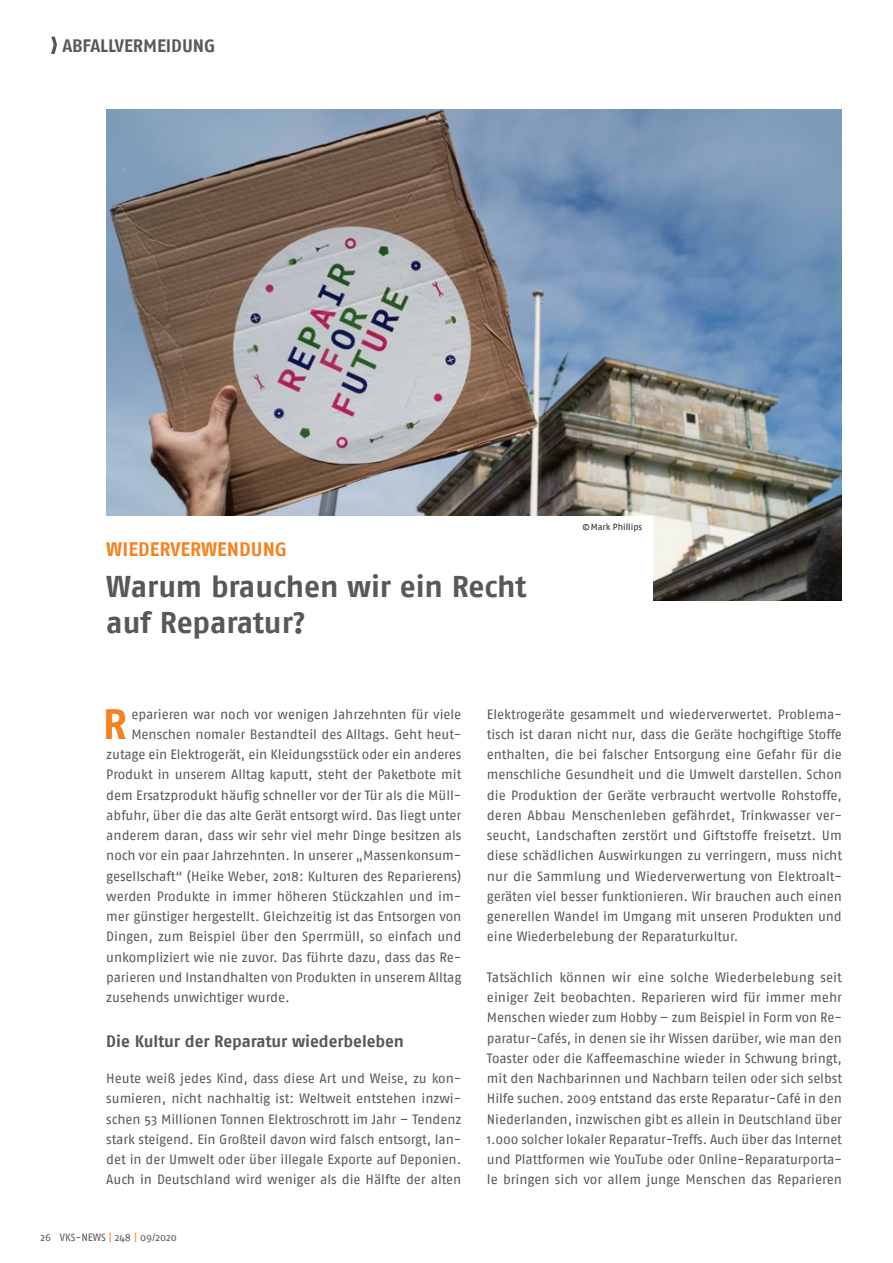
<style>
.page{position:relative;width:893px;height:1263px;background:#fff}
.page>*{position:absolute;margin:0;border:0;box-sizing:border-box;transform-origin:0 0}
.t1{font:42.45px "Fago No Bold Lf";color:#f58220}
.t2{font:30px/36px "Fago No Bold Lf";letter-spacing:-.01em;color:#57585a}
.t3{font:19.5px "Fago No Bold Lf";color:#f58220}
.t4{font:700 18px "Fago No";letter-spacing:-.005em;color:#57585a}
.t5{font:16.5px "Fago No Bold Lf";letter-spacing:-.005em;color:#57585a}
.t6{font:13.5px/20.2px "Fago No";letter-spacing:-.01em;color:#57585a;text-align:justify}
.t7{font:10.5px "Fago No";letter-spacing:-.005em;color:#57585a}
.t8{font:9px "Fago No";color:#231f20}
.s1{color:#f58220}
</style>
<div class="page">
<img style="left:106px;top:110px;width:736px;height:490px">
<div style="left:96px;top:516px;width:557px;height:133px;background:#fff"></div>
<svg style="left:51px;top:37px;width:6px;height:17px"></svg>
<h3 class="t4" style="left:62px;top:38px;width:155px">ABFALLVERMEIDUNG</h3>
<h3 class="t3" style="left:106px;top:538px;width:182px">WIEDERVERWENDUNG</h3>
<h2 class="t2" style="left:106px;top:568px;width:422px">Warum brauchen wir ein Recht auf Reparatur?</h2>
<p class="t8" style="left:583px;top:522px;width:61px">© Mark Phillips</p>
<h1 class="t1" style="left:103px;top:699px;width:26px">R</h1>
<p class="t6" style="left:131px;top:704px;width:332px">eparieren war noch vor wenigen Jahrzehnten für viele</p>
<p class="t6" style="left:131px;top:724px;width:332px">Menschen nomaler Bestandteil des Alltags. Geht heut-</p>
<p class="t6" style="left:106px;top:745px;width:357px">zutage ein Elektrogerät, ein Kleidungsstück oder ein anderes</p>
<p class="t6" style="left:106px;top:765px;width:357px">Produkt in unserem Alltag kaputt, steht der Paketbote mit</p>
<p class="t6" style="left:106px;top:784px;width:357px">dem Ersatzprodukt häufig schneller vor der Tür als die Müll-</p>
<p class="t6" style="left:106px;top:805px;width:357px">abfuhr, über die das alte Gerät entsorgt wird. Das liegt unter</p>
<p class="t6" style="left:106px;top:826px;width:357px">anderem daran, dass wir sehr viel mehr Dinge besitzen als</p>
<p class="t6" style="left:106px;top:845px;width:357px">noch vor ein paar Jahrzehnten. In unserer „Massenkonsum-</p>
<p class="t6" style="left:106px;top:865px;width:357px">gesellschaft“ (Heike Weber, 2018: Kulturen des Reparierens)</p>
<p class="t6" style="left:106px;top:886px;width:357px">werden Produkte in immer höheren Stückzahlen und im-</p>
<p class="t6" style="left:106px;top:907px;width:357px">mer günstiger hergestellt. Gleichzeitig ist das Entsorgen von</p>
<p class="t6" style="left:106px;top:927px;width:357px">Dingen, zum Beispiel über den Sperrmüll, so einfach und</p>
<p class="t6" style="left:106px;top:947px;width:357px">unkompliziert wie nie zuvor. Das führte dazu, dass das Re-</p>
<p class="t6" style="left:106px;top:967px;width:357px">parieren und Instandhalten von Produkten in unserem Alltag</p>
<p class="t6" style="left:106px;top:988px;width:185px">zusehends unwichtiger wurde.</p>
<p class="t5" style="left:106px;top:1031px;width:299px">Die Kultur der Reparatur wiederbeleben</p>
<p class="t6" style="left:106px;top:1068px;width:357px">Heute weiß jedes Kind, dass diese Art und Weise, zu kon&shy;sumieren, nicht nachhaltig ist: Weltweit entstehen inzwi&shy;schen 53 Millionen Tonnen Elektroschrott im Jahr – Tendenz stark steigend. Ein Großteil davon wird falsch entsorgt, lan&shy;det in der Umwelt oder über illegale Exporte auf Deponien.<br>Auch in Deutschland wird weniger als die Hälfte der alten</p>
<p class="t7" style="left:40px;top:1232px;width:138px">26 VKS-NEWS <span class="s1">|</span> 248 <span class="s1">|</span> 09/2020</p>
<p class="t6" style="left:487px;top:704px;width:357px">Elektrogeräte gesammelt und wiederverwertet. Problema&shy;tisch ist daran nicht nur, dass die Geräte hochgiftige Stoffe enthalten, die bei falscher Entsorgung eine Gefahr für die menschliche Gesundheit und die Umwelt darstellen. Schon die Produktion der Geräte verbraucht wertvolle Rohstoffe, deren Abbau Menschenleben gefährdet, Trinkwasser ver&shy;seucht, Landschaften zerstört und Giftstoffe freisetzt. Um diese schädlichen Auswirkungen zu verringern, muss nicht nur die Sammlung und Wiederverwertung von Elektroalt&shy;geräten viel besser funktionieren. Wir brauchen auch einen generellen Wandel im Umgang mit unseren Produkten und eine Wiederbelebung der Reparaturkultur.</p>
<p class="t6" style="left:487px;top:967px;width:357px">Tatsächlich können wir eine solche Wiederbelebung seit einiger Zeit beobachten. Reparieren wird für immer mehr Menschen wieder zum Hobby – zum Beispiel in Form von Re&shy;paratur-Cafés, in denen sie ihr Wissen darüber, wie man den Toaster oder die Kaffeemaschine wieder in Schwung bringt, mit den Nachbarinnen und Nachbarn teilen oder sich selbst Hilfe suchen. 2009 entstand das erste Reparatur-Café in den Niederlanden, inzwischen gibt es allein in Deutschland über 1.000 solcher lokaler Reparatur-Treffs. Auch über das Internet und Plattformen wie YouTube oder Online-Reparaturporta&shy;le bringen sich vor allem junge Menschen das Reparieren</p>
</div>
